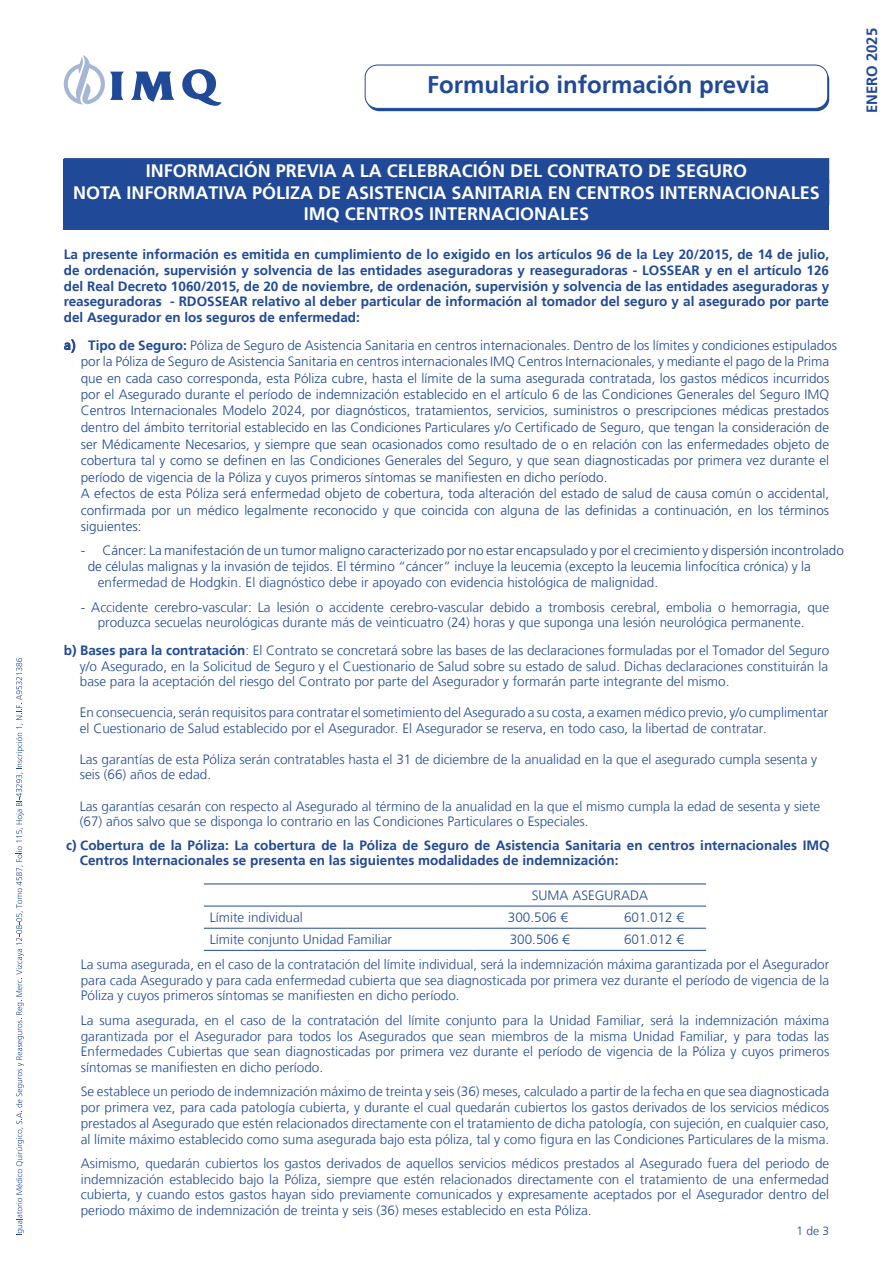
<style>
.page{position:relative;width:893px;height:1263px;background:#fff}
.page>*{position:absolute;margin:0;border:0;box-sizing:border-box;transform-origin:0 0}
.t1{font:700 24px "Frutiger LT";color:#204997}
.t2{font:700 18px/21.6px "Frutiger LT";color:#fff;text-align:center}
.t3{font:700 15px "Frutiger LT Std";color:#204997}
.t4{font:300 13.5px/15.8px "Frutiger LT";color:#204997;text-align:justify}
.t5{font:300 13.5px/16.5px "Frutiger";color:#204997}
.t6{font:700 13.5px/15.8px "Frutiger LT";color:#204997;text-align:justify}
.t7{font:300 13.5px/15.6px "Frutiger LT45";color:#204997}
.t8{font:300 12px "Frutiger LT";color:#204997}
.s1{font-weight:400}
.s2{font-family:"Frutiger LT";font-weight:700}
.s3{font-family:"Frutiger LT Std"}
.s4{font-family:"Frutiger LT"}
.s5{font-family:"Frutiger LT45"}
.s6{font-weight:700}
.s7{font-family:"Frutiger LT45";font-weight:300}
</style>
<div class="page">
<div style="left:64px;top:159px;width:765px;height:71px;background:#204997"></div>
<svg style="left:182px;top:69px;width:40px;height:37px"></svg>
<svg style="left:64px;top:55px;width:60px;height:49px"></svg>
<svg style="left:131px;top:72px;width:44px;height:30px"></svg>
<div style="left:367px;top:68px;width:462px;height:43px;background:#204997;border-radius:12px"></div>
<div style="left:365px;top:65px;width:463px;height:43px;background:#fff;border-radius:12px"></div>
<div style="left:365px;top:65px;width:463px;height:44px;border:1px solid #204997;border-radius:12px"></div>
<div style="left:64px;top:158px;width:765px;height:26px;background:#204997"></div>
<hr style="left:204px;top:883px;width:270px;height:1px;background:#204997">
<hr style="left:474px;top:883px;width:128px;height:1px;background:#204997">
<hr style="left:602px;top:883px;width:104px;height:1px;background:#204997">
<hr style="left:204px;top:906px;width:270px;height:1px;background:#204997">
<hr style="left:474px;top:906px;width:128px;height:1px;background:#204997">
<hr style="left:602px;top:906px;width:104px;height:1px;background:#204997">
<hr style="left:204px;top:928px;width:270px;height:1px;background:#204997">
<hr style="left:474px;top:928px;width:128px;height:1px;background:#204997">
<hr style="left:602px;top:928px;width:104px;height:1px;background:#204997">
<hr style="left:204px;top:950px;width:270px;height:1px;background:#204997">
<hr style="left:474px;top:950px;width:128px;height:1px;background:#204997">
<hr style="left:602px;top:950px;width:104px;height:1px;background:#204997">
<svg style="left:16px;top:658px;width:8px;height:577px"></svg>
<h1 class="t1" style="left:427px;top:71px;width:344px">Formulario información previa</h1>
<h2 class="t2" style="left:73px;top:160px;width:748px">INFORMACIÓN PREVIA A LA CELEBRACIÓN DEL CONTRATO DE SEGURO<br>NOTA INFORMATIVA PÓLIZA DE ASISTENCIA SANITARIA EN CENTROS INTERNACIONALES<br>IMQ CENTROS INTERNACIONALES</h2>
<p class="t6" style="left:64px;top:247px;width:767px">La presente información es emitida en cumplimiento de lo exigido en los artículos 96 de la Ley 20/2015, de 14 de julio, de ordenación, supervisión y solvencia de las entidades aseguradoras y reaseguradoras - LOSSEAR y en el artículo 126 del Real Decreto 1060/2015, de 20 de noviembre, de ordenación, supervisión y solvencia de las entidades aseguradoras y reaseguradoras - RDOSSEAR relativo al deber particular de información al tomador del seguro y al asegurado por parte del Asegurador en los seguros de enfermedad:</p>
<p class="t5" style="left:81px;top:337px;width:758px;text-indent:-17px"><span class="s1">a)</span> <span class="s2">Tipo de Seguro:</span> Póliza de Seguro de Asistencia Sanitaria en centros internacionales. Dentro de los límites y condiciones estipulados por la Póliza de Seguro de Asistencia Sanitaria en centros internacionales IMQ Centros Internacionales, y mediante el pago de la Prima que en cada caso corresponda, esta Póliza cubre, hasta el límite de la suma asegurada contratada, los gastos médicos incurridos por el Asegurado durante el período de indemnización establecido en el artículo 6 de las Condiciones Generales del Seguro IMQ Centros Internacionales Model<span class="s3">o 2024</span>, por diagnósticos, tratamientos, servicios, suministros o prescripciones médicas prestados dentro del ámbito territorial establecido en las Condiciones Particulares y/o Certificado de Seguro, que tengan la consideración de ser Médicamente Necesarios, y siempre que sean ocasionados como resultado de o en relación con las enfermedades objeto de cobertura tal y como se definen en las Condiciones Generales del Seguro, y que sean diagnosticadas por primera vez durante el período de vigencia de la Póliza y cuyos primeros síntomas se manifiesten en dicho período.<br>A efectos de esta Póliza será enfermedad objeto de cobertura, toda alteración del estado de salud de causa común o accidental, confirmada por un médico legalmente reconocido y que coincida con alguna de las definidas a continuación, en los términos siguientes:</p>
<p class="t5" style="left:88px;top:543px;width:758px;line-height:15.6px;text-indent:-7px"><span class="s4">-</span> Cáncer: La manifestación de un tumor maligno caracterizado por no estar encapsulado y por el crecimiento y dispersión incontrolado de células malignas y la invasión de tejidos. El término “cáncer” incluye la leucemia (excepto la leucemia linfocítica crónica) y la</p>
<p class="t4" style="left:98px;top:575px;width:562px">enfermedad de Hodgkin. El diagnóstico debe ir apoyado con evidencia histológica de malignidad.</p>
<p class="t4" style="left:81px;top:599px;width:750px;text-align:center">- Accidente cerebro-vascular: La lesión o accidente cerebro-vascular debido a trombosis cerebral, embolia o hemorragia, que produzca secuelas neurológicas durante más de veinticuatro (24) horas y que suponga una lesión neurológica permanente.</p>
<p class="t4" style="left:80px;top:643px;width:751px;text-indent:-16px"><span class="s5">b)</span> <span class="s6">Bases para la contratación</span>: El Contrato se concretará sobre las bases de las declaraciones formuladas por el Tomador del Seguro y/o Asegurado, en la Solicitud de Seguro y el Cuestionario de Salud sobre su estado de salud. Dichas declaraciones constituirán la base para la aceptación del riesgo del Contrato por parte del Asegurador y formarán parte integrante del mismo.</p>
<p class="t4" style="left:80px;top:705px;width:750px">En consecuencia, serán requisitos para contratar el sometimiento del Asegurado a su costa, a examen médico previo, y/o cumplimentar el Cuestionario de Salud establecido por el Asegurador. El Asegurador se reserva, en todo caso, la libertad de contratar.</p>
<p class="t7" style="left:80px;top:752px;width:739px">Las garantías de esta Póliza serán contratables hasta el 31 de diciembre de la anualidad en la que el asegurado cumpla sesenta y seis (66) años de edad.</p>
<p class="t7" style="left:80px;top:798px;width:742px">Las garantías cesarán con respecto al Asegurado al término de la anualidad en la que el mismo cumpla la edad de sesenta y siete (67) años salvo que se disponga lo contrario en las Condiciones Particulares o Especiales.</p>
<p class="t6" style="left:80px;top:837px;width:751px;text-indent:-14px"><span class="s7">c)</span> Cobertura de la Póliza: La cobertura de la Póliza de Seguro de Asistencia Sanitaria en centros internacionales IMQ<br>Centros Internacionales se presenta en las siguientes modalidades de indemnización:</p>
<p class="t4" style="left:532px;top:888px;width:118px">SUMA ASEGURADA</p>
<p class="t4" style="left:210px;top:910px;width:94px">Límite individual</p>
<p class="t4" style="left:508px;top:910px;width:62px">300.506 €</p>
<p class="t4" style="left:624px;top:910px;width:62px">601.012 €</p>
<p class="t4" style="left:210px;top:932px;width:184px">Límite conjunto Unidad Familiar</p>
<p class="t4" style="left:510px;top:932px;width:62px">300.506 €</p>
<p class="t4" style="left:81px;top:927px;width:750px;line-height:24.6px;text-indent:543px">601.012 €<br>La suma asegurada, en el caso de la contratación del límite individual, será la indemnización máxima garantizada por el Asegurador</p>
<p class="t4" style="left:81px;top:972px;width:750px">para cada Asegurado y para cada enfermedad cubierta que sea diagnosticada por primera vez durante el período de vigencia de la<br>Póliza y cuyos primeros síntomas se manifiesten en dicho período.</p>
<p class="t4" style="left:81px;top:1012px;width:750px">La suma asegurada, en el caso de la contratación del límite conjunto para la Unidad Familiar, será la indemnización máxima garantizada por el Asegurador para todos los Asegurados que sean miembros de la misma Unidad Familiar, y para todas las Enfermedades Cubiertas que sean diagnosticadas por primera vez durante el período de vigencia de la Póliza y cuyos primeros síntomas se manifiesten en dicho período.</p>
<p class="t4" style="left:81px;top:1084px;width:750px">Se establece un periodo de indemnización máximo de treinta y seis (36) meses, calculado a partir de la fecha en que sea diagnosticada por primera vez, para cada patología cubierta, y durante el cual quedarán cubiertos los gastos derivados de los servicios médicos prestados al Asegurado que estén relacionados directamente con el tratamiento de dicha patología, con sujeción, en cualquier caso, al límite máximo establecido como suma asegurada bajo esta póliza, tal y como figura en las Condiciones Particulares de la misma.</p>
<p class="t4" style="left:81px;top:1155px;width:750px">Asimismo, quedarán cubiertos los gastos derivados de aquellos servicios médicos prestados al Asegurado fuera del periodo de indemnización establecido bajo la Póliza, siempre que estén relacionados directamente con el tratamiento de una enfermedad cubierta, y cuando estos gastos hayan sido previamente comunicados y expresamente aceptados por el Asegurador dentro del periodo máximo de indemnización de treinta y seis (36) meses establecido en esta Póliza.</p>
<p class="t8" style="left:796px;top:1224px;width:34px">1 de 3</p>
<p class="t3" style="left:863px;top:113px;width:87px;rotate:-90deg">ENERO 2025</p>
</div>
